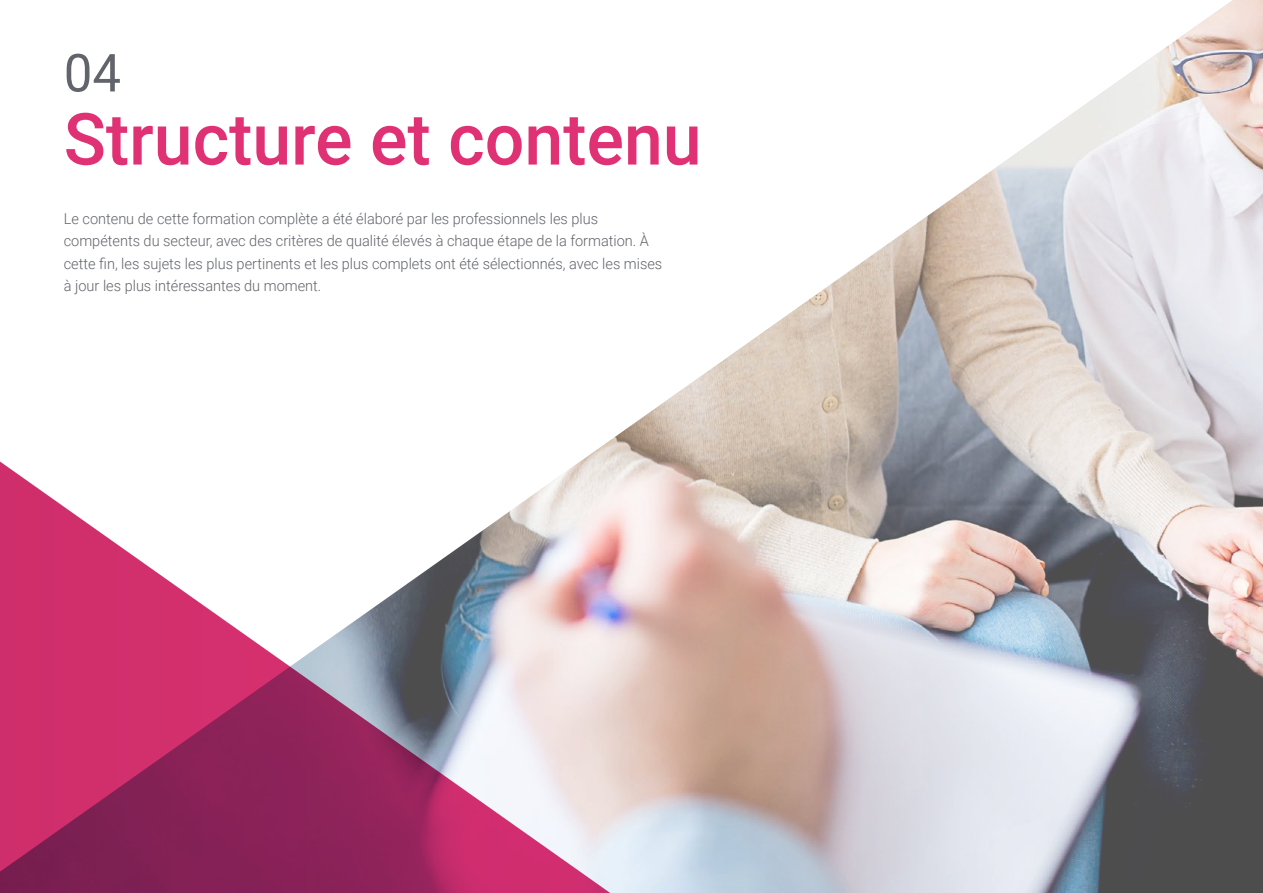
<style>
.page{position:relative;width:1263px;height:893px;background:#fff}
.page>*{position:absolute;margin:0;border:0;box-sizing:border-box;transform-origin:0 0}
.t1{font:500 72px "Roboto";color:#df3174}
.t2{font:52.5px "Roboto";color:#61646a}
.t3{font:300 15px/22.5px "Roboto";color:#61646a}
</style>
<div class="page">
<img style="left:602px;top:0;width:661px;height:893px">
<svg style="left:0;top:446px;width:640px;height:447px"></svg>
<h2 class="t2" style="left:64px;top:36px;width:59px">04</h2>
<h1 class="t1" style="left:64px;top:89px;width:639px">Structure et contenu</h1>
<p class="t3" style="left:64px;top:207px;width:600px">Le contenu de cette formation complète a été élaboré par les professionnels les plus compétents du secteur, avec des critères de qualité élevés à chaque étape de la formation. À cette fin, les sujets les plus pertinents et les plus complets ont été sélectionnés, avec les mises à jour les plus intéressantes du moment.</p>
</div>
